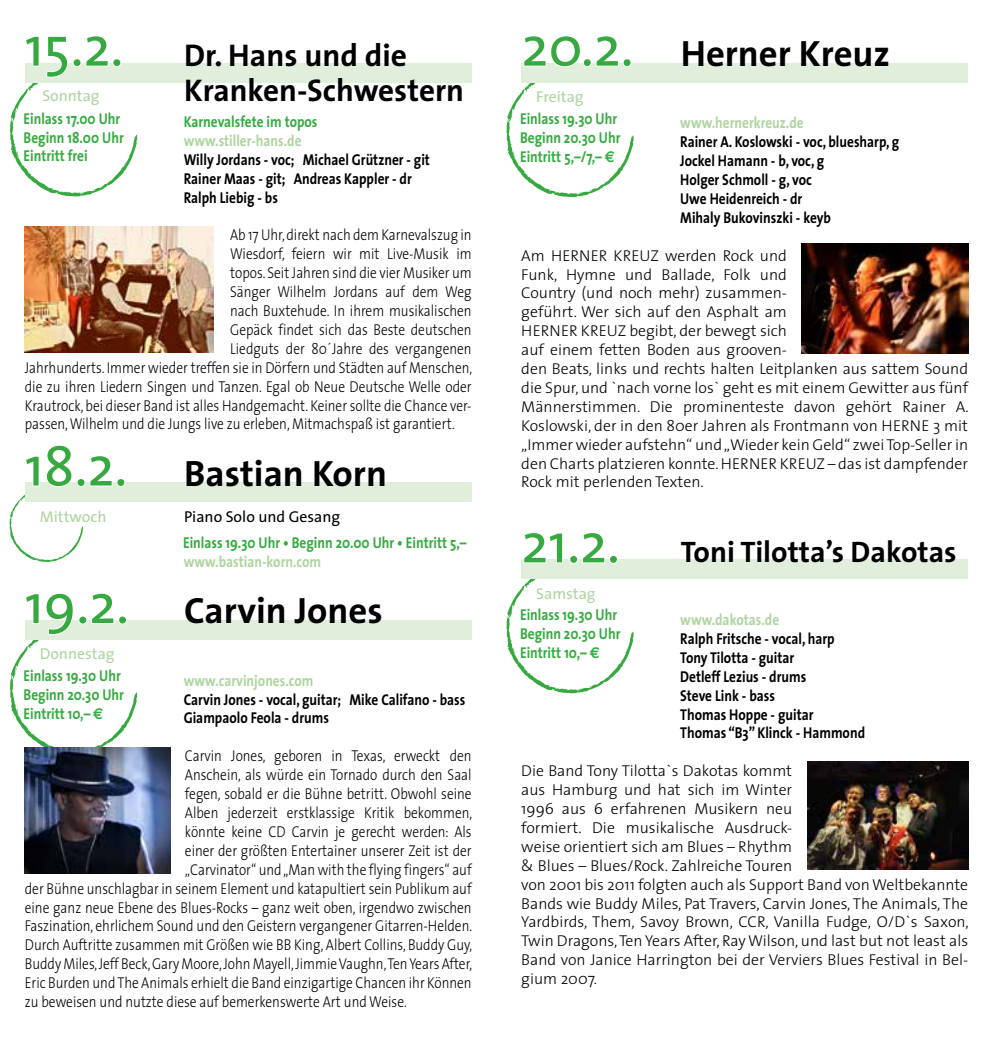
<style>
.page{position:relative;width:993px;height:1042px;background:#fff}
.page>*{position:absolute;margin:0;border:0;box-sizing:border-box;transform-origin:0 0}
.t1{font:700 36.75px "The Sans";color:#000}
.t2{font:700 31.5px "The Sans";color:#000}
.t3{font:700 29.75px "The Sans";color:#000}
.t4{font:300 15.75px "The Sans";color:#000;scale:.85 1}
.t5{font:300 15.75px/18.9px "The Sans";color:#000}
.t6{font:700 15.75px/18.9px "The Sans";color:#000;scale:.85 1}
.t7{font:700 15.75px/18.9px "The Sans";color:#36aa40;scale:.85 1}
.t8{font:700 15.75px "The Sans";color:#afd4a0;scale:.85 1}
.t9{font:15.75px "The Sans";color:#afd4a0}
.t10{font:15.75px "The Sans";color:#000}
.s1{font-weight:400;font-size:56px;color:#36aa40}
.s2{font-family:"Euro Sans"}
</style>
<div class="page">
<div style="left:521px;top:63px;width:446px;height:20px;background:#e1eedb"></div>
<div style="left:25px;top:482px;width:446px;height:20px;background:#e1eedb"></div>
<div style="left:25px;top:63px;width:446px;height:19px;background:#e1eedb"></div>
<div style="left:25px;top:620px;width:446px;height:20px;background:#e1eedb"></div>
<div style="left:521px;top:559px;width:446px;height:20px;background:#e1eedb"></div>
<svg style="left:10px;top:63px;width:127px;height:134px"></svg>
<div style="left:112px;top:58px;width:9px;height:9px;border:2px solid #fff;border-radius:50%"></div>
<svg style="left:9px;top:482px;width:104px;height:80px"></svg>
<div style="left:116px;top:478px;width:9px;height:9px;border:2px solid #fff;border-radius:50%"></div>
<svg style="left:10px;top:620px;width:127px;height:134px"></svg>
<div style="left:118px;top:616px;width:9px;height:8px;border:2px solid #fff;border-radius:50%"></div>
<img style="left:25px;top:747px;width:145px;height:127px">
<img style="left:25px;top:226px;width:189px;height:126px">
<svg style="left:506px;top:63px;width:127px;height:134px"></svg>
<div style="left:622px;top:58px;width:9px;height:9px;border:2px solid #fff;border-radius:50%"></div>
<svg style="left:506px;top:559px;width:127px;height:134px"></svg>
<div style="left:609px;top:555px;width:8px;height:9px;border:2px solid #fff;border-radius:50%"></div>
<img style="left:801px;top:243px;width:166px;height:111px">
<img style="left:807px;top:761px;width:160px;height:108px">
<h2 class="t2" style="left:25px;top:29px;width:383px"><span class="s1">15.2.</span> Dr. Hans und die</h2>
<p class="t9" style="left:42px;top:82px;width:59px">Sonntag</p>
<h2 class="t2" style="left:184px;top:64px;width:281px">Kranken-Schwestern</h2>
<p class="t7" style="left:184px;top:112px;width:159px">Karnevalsfete im topos</p>
<p class="t8" style="left:184px;top:127px;width:140px">www.stiller-hans.de</p>
<p class="t6" style="left:184px;top:150px;width:291px">Willy Jordans - voc; Michael Grützner - git<br>Rainer Maas - git; Andreas Kappler - dr<br>Ralph Liebig - bs</p>
<p class="t4" style="left:230px;top:222px;width:285px">Ab 17 Uhr, direkt nach dem Karnevalszug in</p>
<p class="t4" style="left:230px;top:241px;width:285px">Wiesdorf, feiern wir mit Live-Musik im</p>
<p class="t4" style="left:230px;top:260px;width:285px">topos. Seit Jahren sind die vier Musiker um</p>
<p class="t4" style="left:230px;top:279px;width:285px">Sänger Wilhelm Jordans auf dem Weg</p>
<p class="t4" style="left:230px;top:298px;width:285px">nach Buxtehude. In ihrem musikalischen</p>
<p class="t4" style="left:230px;top:317px;width:285px">Gepäck findet sich das Beste deutschen</p>
<p class="t4" style="left:230px;top:335px;width:285px">Liedguts der 80´Jahre des vergangenen</p>
<p class="t4" style="left:25px;top:354px;width:528px">Jahrhunderts. Immer wieder treffen sie in Dörfern und Städten auf Menschen,</p>
<p class="t4" style="left:25px;top:373px;width:527px">die zu ihren Liedern Singen und Tanzen. Egal ob Neue Deutsche Welle oder</p>
<p class="t4" style="left:25px;top:392px;width:527px">Krautrock, bei dieser Band ist alles Handgemacht. Keiner sollte die Chance ver-</p>
<p class="t4" style="left:25px;top:411px;width:507px">passen, Wilhelm und die Jungs live zu erleben, Mitmachspaß ist garantiert.</p>
<h1 class="t1" style="left:25px;top:442px;width:363px"><span class="s1">18.2.</span> Bastian Korn</h1>
<p class="t9" style="left:40px;top:503px;width:68px">Mittwoch</p>
<p class="t10" style="left:184px;top:503px;width:157px">Piano Solo und Gesang</p>
<p class="t7" style="left:183px;top:533px;width:335px">Einlass 19.30 Uhr • Beginn 20.00 Uhr • Eintritt 5,–</p>
<p class="t8" style="left:184px;top:548px;width:163px">www.bastian-korn.com</p>
<h1 class="t1" style="left:25px;top:580px;width:359px"><span class="s1">19.2.</span> Carvin Jones</h1>
<p class="t9" style="left:40px;top:641px;width:76px">Donnestag</p>
<p class="t8" style="left:184px;top:667px;width:154px">www.carvinjones.com</p>
<p class="t6" style="left:184px;top:689px;width:333px">Carvin Jones - vocal, guitar; Mike Califano - bass<br>Giampaolo Feola - drums</p>
<p class="t4" style="left:185px;top:743px;width:339px">Carvin Jones, geboren in Texas, erweckt den</p>
<p class="t4" style="left:185px;top:762px;width:339px">Anschein, als würde ein Tornado durch den Saal</p>
<p class="t4" style="left:185px;top:781px;width:339px">fegen, sobald er die Bühne betritt. Obwohl seine</p>
<p class="t4" style="left:185px;top:799px;width:339px">Alben jederzeit erstklassige Kritik bekommen,</p>
<p class="t4" style="left:185px;top:818px;width:339px">könnte keine CD Carvin je gerecht werden: Als</p>
<p class="t4" style="left:185px;top:837px;width:339px">einer der größten Entertainer unserer Zeit ist der</p>
<p class="t4" style="left:185px;top:856px;width:339px">„Carvinator“ und „Man with the flying fingers“ auf</p>
<p class="t4" style="left:25px;top:875px;width:527px">der Bühne unschlagbar in seinem Element und katapultiert sein Publikum auf</p>
<p class="t4" style="left:25px;top:894px;width:527px">eine ganz neue Ebene des Blues-Rocks – ganz weit oben, irgendwo zwischen</p>
<p class="t4" style="left:25px;top:913px;width:527px">Faszination, ehrlichem Sound und den Geistern vergangener Gitarren-Helden.</p>
<p class="t4" style="left:25px;top:932px;width:528px">Durch Auftritte zusammen mit Größen wie BB King, Albert Collins, Buddy Guy,</p>
<p class="t4" style="left:25px;top:951px;width:528px">Buddy Miles, Jeff Beck, Gary Moore, John Mayell, Jimmie Vaughn, Ten Years After,</p>
<p class="t4" style="left:25px;top:970px;width:527px">Eric Burden und The Animals erhielt die Band einzigartige Chancen ihr Können</p>
<p class="t4" style="left:25px;top:988px;width:451px">zu beweisen und nutzte diese auf bemerkenswerte Art und Weise.</p>
<p class="t7" style="left:24px;top:108px;width:119px">Einlass 17.00 Uhr<br>Beginn 18.00 Uhr<br>Eintritt frei</p>
<p class="t7" style="left:24px;top:666px;width:120px">Einlass 19.30 Uhr<br>Beginn 20.30 Uhr<br>Eintritt 10,– <span class="s2">E</span></p>
<h1 class="t1" style="left:521px;top:22px;width:370px"><span class="s1">20.2.</span> Herner Kreuz</h1>
<p class="t9" style="left:536px;top:83px;width:49px">Freitag</p>
<p class="t8" style="left:680px;top:110px;width:147px">www.hernerkreuz.de</p>
<p class="t6" style="left:680px;top:132px;width:259px">Rainer A. Koslowski - voc, bluesharp, g<br>Jockel Hamann - b, voc, g<br>Holger Schmoll - g, voc<br>Uwe Heidenreich - dr<br>Mihaly Bukovinszki - keyb</p>
<p class="t5" style="left:521px;top:245px;width:449px">Am HERNER KREUZ werden Rock und<br>Funk, Hymne und Ballade, Folk und<br>Country (und noch mehr) zusammen-<br>geführt. Wer sich auf den Asphalt am<br>HERNER KREUZ begibt, der bewegt sich<br>auf einem fetten Boden aus grooven-<br>den Beats, links und rechts halten Leitplanken aus sattem Sound die Spur, und `nach vorne los` geht es mit einem Gewitter aus fünf Männerstimmen. Die prominenteste davon gehört Rainer A.<br>Koslowski, der in den 80er Jahren als Frontmann von HERNE 3 mit „Immer wieder aufstehn“ und „Wieder kein Geld“ zwei Top-Seller in den Charts platzieren konnte. HERNER KREUZ – das ist dampfender Rock mit perlenden Texten.</p>
<p class="t7" style="left:520px;top:109px;width:120px">Einlass 19.30 Uhr<br>Beginn 20.30 Uhr<br>Eintritt 5,–/7,– <span class="s2">E</span></p>
<h3 class="t3" style="left:521px;top:527px;width:437px"><span class="s1">21.2.</span> Toni Tilotta’s Dakotas</h3>
<p class="t9" style="left:536px;top:580px;width:61px">Samstag</p>
<p class="t8" style="left:680px;top:606px;width:118px">www.dakotas.de</p>
<p class="t6" style="left:680px;top:629px;width:219px">Ralph Fritsche - vocal, harp<br>Tony Tilotta - guitar<br>Detleff Lezius - drums<br>Steve Link - bass<br>Thomas Hoppe - guitar<br>Thomas “B3” Klinck - Hammond</p>
<p class="t5" style="left:521px;top:761px;width:449px">Die Band Tony Tilotta`s Dakotas kommt<br>aus Hamburg und hat sich im Winter<br>1996 aus 6 erfahrenen Musikern neu<br>formiert. Die musikalische Ausdruck-<br>weise orientiert sich am Blues – Rhythm<br>&amp; Blues – Blues/Rock. Zahlreiche Touren<br>von 2001 bis 2011 folgten auch als Support Band von Weltbekannte Bands wie Buddy Miles, Pat Travers, Carvin Jones, The Animals, The Yardbirds, Them, Savoy Brown, CCR, Vanilla Fudge, O/D`s Saxon, Twin Dragons, Ten Years After, Ray Wilson, und last but not least als Band von Janice Harrington bei der Verviers Blues Festival in Bel&shy;gium 2007.</p>
<p class="t7" style="left:520px;top:605px;width:120px">Einlass 19.30 Uhr<br>Beginn 20.30 Uhr<br>Eintritt 10,– <span class="s2">E</span></p>
</div>
